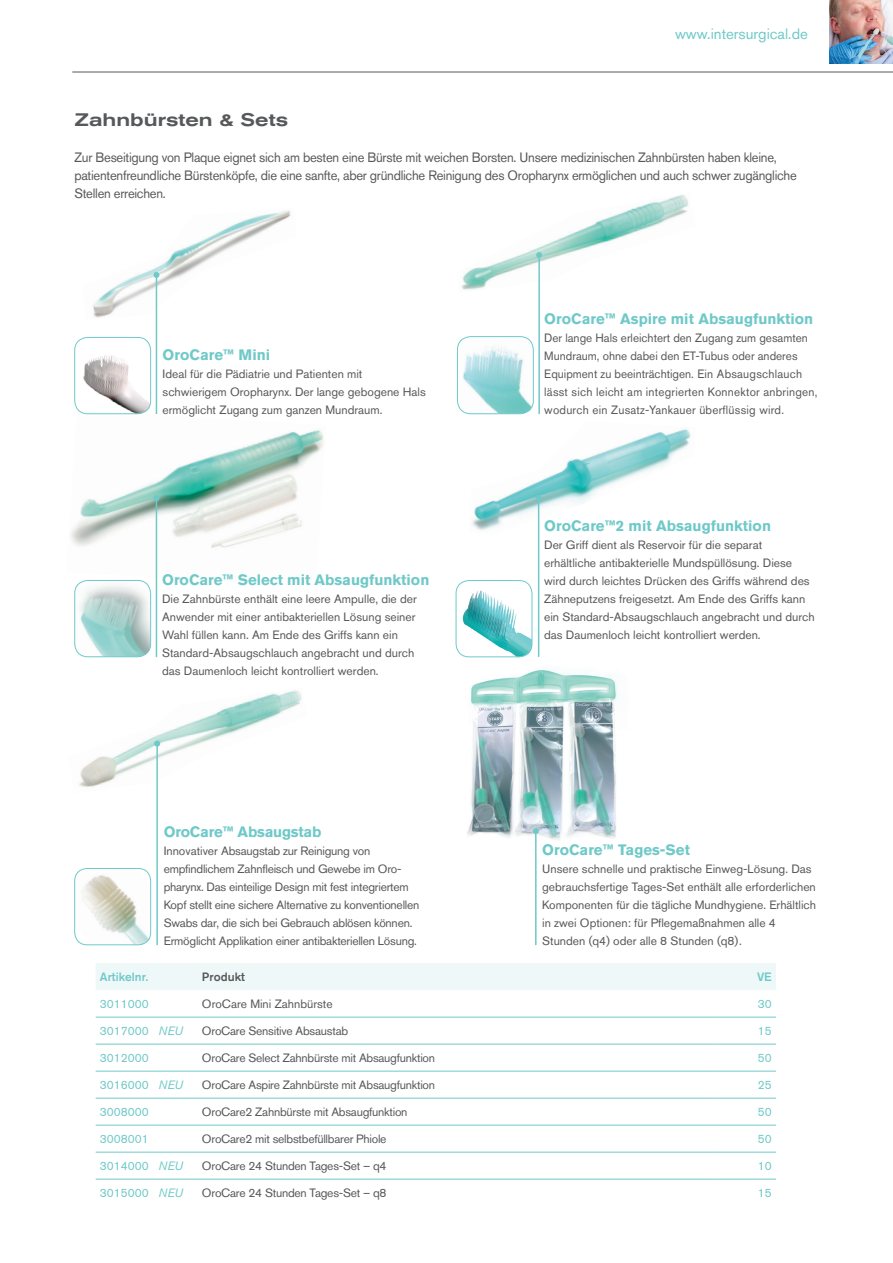
<style>
.page{position:relative;width:893px;height:1263px;background:#fff}
.page>*{position:absolute;margin:0;border:0;box-sizing:border-box;transform-origin:0 0}
.t1{font:500 expanded 18px "Akzidenz Grotesk BQ";color:#57585a}
.t2{font:700 15px "Akzidenz Grotesk BQ";color:#6fc9c8}
.t3{font:15px "Akzidenz Grotesk BQ";color:#6fc9c8}
.t4{font:13.5px/18px "Akzidenz Grotesk BQ";letter-spacing:-.02em;color:#57585a;scale:.96 1}
.t5{font:12px/18px "Akzidenz Grotesk BQ";color:#57585a}
.t6{font:12px/18px "Akzidenz Grotesk BQ";letter-spacing:-.02em;color:#57585a}
.t7{font:12px "Akzidenz Grotesk BQ";color:#6fc9c8}
.t8{font:500 12px "Akzidenz Grotesk BQ";color:#6fc9c8}
.t9{font:500 12px "Akzidenz Grotesk BQ";color:#57585a}
.s1{font-style:italic}
</style>
<div class="page">
<hr style="left:72px;top:72px;width:821px;height:1px;background:#57585a">
<img style="left:829px;top:0;width:64px;height:63px">
<img style="left:467px;top:670px;width:151px;height:170px">
<img style="left:93px;top:210px;width:198px;height:110px">
<img style="left:71px;top:411px;width:253px;height:175px">
<img style="left:461px;top:195px;width:227px;height:95px">
<img style="left:472px;top:429px;width:219px;height:105px">
<img style="left:457px;top:337px;width:76px;height:77px">
<div style="left:457px;top:336px;width:77px;height:78px;border:1px solid #6fc9c8;border-radius:13px"></div>
<hr style="left:538px;top:255px;width:2px;height:159px;background:#6fc9c8">
<svg style="left:536px;top:252px;width:6px;height:6px"></svg>
<img style="left:75px;top:580px;width:76px;height:77px">
<div style="left:74px;top:580px;width:77px;height:77px;border:1px solid #6fc9c8;border-radius:13px"></div>
<hr style="left:156px;top:498px;width:1px;height:159px;background:#6fc9c8">
<svg style="left:153px;top:495px;width:6px;height:6px"></svg>
<img style="left:456px;top:590px;width:76px;height:67px">
<div style="left:456px;top:580px;width:76px;height:77px;border:1px solid #6fc9c8;border-radius:13px"></div>
<hr style="left:538px;top:498px;width:1px;height:159px;background:#6fc9c8">
<svg style="left:536px;top:495px;width:6px;height:6px"></svg>
<img style="left:75px;top:337px;width:76px;height:77px">
<div style="left:74px;top:337px;width:77px;height:77px;border:1px solid #6fc9c8;border-radius:13px"></div>
<hr style="left:156px;top:275px;width:1px;height:139px;background:#6fc9c8">
<svg style="left:153px;top:272px;width:6px;height:6px"></svg>
<div style="left:96px;top:963px;width:680px;height:27px;background:#eff8f8"></div>
<hr style="left:96px;top:1017px;width:106px;height:1px;background:#6fc9c8">
<hr style="left:202px;top:1017px;width:517px;height:1px;background:#6fc9c8">
<hr style="left:719px;top:1017px;width:57px;height:1px;background:#6fc9c8">
<hr style="left:96px;top:1044px;width:106px;height:1px;background:#6fc9c8">
<hr style="left:202px;top:1044px;width:517px;height:1px;background:#6fc9c8">
<hr style="left:719px;top:1044px;width:57px;height:1px;background:#6fc9c8">
<hr style="left:96px;top:1071px;width:106px;height:1px;background:#6fc9c8">
<hr style="left:202px;top:1071px;width:517px;height:1px;background:#6fc9c8">
<hr style="left:719px;top:1071px;width:57px;height:1px;background:#6fc9c8">
<hr style="left:96px;top:1098px;width:106px;height:1px;background:#6fc9c8">
<hr style="left:202px;top:1098px;width:517px;height:1px;background:#6fc9c8">
<hr style="left:719px;top:1098px;width:57px;height:1px;background:#6fc9c8">
<hr style="left:96px;top:1125px;width:106px;height:1px;background:#6fc9c8">
<hr style="left:202px;top:1125px;width:517px;height:1px;background:#6fc9c8">
<hr style="left:719px;top:1125px;width:57px;height:1px;background:#6fc9c8">
<hr style="left:96px;top:1152px;width:106px;height:1px;background:#6fc9c8">
<hr style="left:202px;top:1152px;width:517px;height:1px;background:#6fc9c8">
<hr style="left:719px;top:1152px;width:57px;height:1px;background:#6fc9c8">
<hr style="left:96px;top:1179px;width:106px;height:1px;background:#6fc9c8">
<hr style="left:202px;top:1179px;width:517px;height:1px;background:#6fc9c8">
<hr style="left:719px;top:1179px;width:57px;height:1px;background:#6fc9c8">
<img style="left:79px;top:690px;width:223px;height:97px">
<img style="left:76px;top:868px;width:75px;height:77px">
<div style="left:74px;top:868px;width:77px;height:77px;border:1px solid #6fc9c8;border-radius:12px"></div>
<hr style="left:156px;top:744px;width:2px;height:201px;background:#6fc9c8">
<svg style="left:154px;top:741px;width:6px;height:6px"></svg>
<hr style="left:535px;top:831px;width:2px;height:114px;background:#6fc9c8">
<svg style="left:533px;top:828px;width:6px;height:6px"></svg>
<p class="t3" style="left:675px;top:25px;width:134px">www.intersurgical.de</p>
<h1 class="t1" style="left:74px;top:109px;width:215px">Zahnbürsten &amp; Sets</h1>
<p class="t4" style="left:74px;top:148px;width:754px">Zur Beseitigung von Plaque eignet sich am besten eine Bürste mit weichen Borsten. Unsere medizinischen Zahnbürsten haben kleine, patientenfreundliche Bürstenköpfe, die eine sanfte, aber gründliche Reinigung des Oropharynx ermöglichen und auch schwer zugängliche<br>Stellen erreichen.</p>
<p class="t2" style="left:163px;top:346px;width:109px">OroCare™ Mini</p>
<p class="t5" style="left:163px;top:365px;width:265px">Ideal für die Pädiatrie und Patienten mit schwierigem Oropharynx. Der lange gebogene Hals ermöglicht Zugang zum ganzen Mundraum.</p>
<p class="t2" style="left:162px;top:571px;width:269px">OroCare™ Select mit Absaugfunktion</p>
<p class="t5" style="left:162px;top:590px;width:256px">Die Zahnbürste enthält eine leere Ampulle, die der Anwender mit einer antibakteriellen Lösung seiner Wahl füllen kann. Am Ende des Griffs kann ein Standard-Absaugschlauch angebracht und durch das Daumenloch leicht kontrolliert werden.</p>
<p class="t2" style="left:544px;top:310px;width:271px">OroCare™ Aspire mit Absaugfunktion</p>
<p class="t5" style="left:544px;top:329px;width:275px">Der lange Hals erleichtert den Zugang zum gesamten Mundraum, ohne dabei den ET-Tubus oder anderes Equipment zu beeinträchtigen. Ein Absaugschlauch lässt sich leicht am integrierten Konnektor anbringen, wodurch ein Zusatz-Yankauer überflüssig wird.</p>
<p class="t2" style="left:544px;top:517px;width:228px">OroCare™2 mit Absaugfunktion</p>
<p class="t5" style="left:544px;top:536px;width:272px">Der Griff dient als Reservoir für die separat erhältliche antibakterielle Mundspüllösung. Diese wird durch leichtes Drücken des Griffs während des Zähneputzens freigesetzt. Am Ende des Griffs kann ein Standard-Absaugschlauch angebracht und durch das Daumenloch leicht kontrolliert werden.</p>
<p class="t2" style="left:164px;top:823px;width:159px">OroCare™ Absaugstab</p>
<p class="t6" style="left:164px;top:842px;width:257px">Innovativer Absaugstab zur Reinigung von empfindlichem Zahnfleisch und Gewebe im Oro&shy;pharynx. Das einteilige Design mit fest integriertem Kopf stellt eine sichere Alternative zu konventionellen Swabs dar, die sich bei Gebrauch ablösen können.<br>Ermöglicht Applikation einer antibakteriellen Lösung.</p>
<p class="t2" style="left:542px;top:841px;width:149px">OroCare™ Tages-Set</p>
<p class="t5" style="left:542px;top:860px;width:275px">Unsere schnelle und praktische Einweg-Lösung. Das gebrauchsfertige Tages-Set enthält alle erforderlichen Komponenten für die tägliche Mundhygiene. Erhältlich in zwei Optionen: für Pflegemaßnahmen alle 4<br>Stunden (q4) oder alle 8 Stunden (q8).</p>
<p class="t8" style="left:100px;top:969px;width:50px">Artikelnr.</p>
<p class="t9" style="left:202px;top:969px;width:44px">Produkt</p>
<p class="t8" style="left:757px;top:969px;width:16px">VE</p>
<p class="t7" style="left:100px;top:997px;width:50px">3011000</p>
<p class="t5" style="left:202px;top:995px;width:132px">OroCare Mini Zahnbürste</p>
<p class="t7" style="left:758px;top:997px;width:15px">30</p>
<p class="t7" style="left:100px;top:1024px;width:85px">3017000 <span class="s1">NEU</span></p>
<p class="t6" style="left:202px;top:1022px;width:148px">OroCare Sensitive Absaustab</p>
<p class="t7" style="left:758px;top:1024px;width:15px">15</p>
<p class="t7" style="left:100px;top:1051px;width:50px">3012000</p>
<p class="t6" style="left:202px;top:1049px;width:235px">OroCare Select Zahnbürste mit Absaugfunktion</p>
<p class="t7" style="left:758px;top:1051px;width:15px">50</p>
<p class="t7" style="left:100px;top:1078px;width:85px">3016000 <span class="s1">NEU</span></p>
<p class="t6" style="left:202px;top:1076px;width:235px">OroCare Aspire Zahnbürste mit Absaugfunktion</p>
<p class="t7" style="left:758px;top:1078px;width:15px">25</p>
<p class="t7" style="left:100px;top:1105px;width:50px">3008000</p>
<p class="t6" style="left:202px;top:1103px;width:207px">OroCare2 Zahnbürste mit Absaugfunktion</p>
<p class="t7" style="left:758px;top:1105px;width:15px">50</p>
<p class="t7" style="left:100px;top:1132px;width:50px">3008001</p>
<p class="t6" style="left:202px;top:1130px;width:186px">OroCare2 mit selbstbefüllbarer Phiole</p>
<p class="t7" style="left:758px;top:1132px;width:15px">50</p>
<p class="t7" style="left:100px;top:1159px;width:85px">3014000 <span class="s1">NEU</span></p>
<p class="t6" style="left:202px;top:1157px;width:186px">OroCare 24 Stunden Tages-Set – q4</p>
<p class="t7" style="left:758px;top:1159px;width:15px">10</p>
<p class="t7" style="left:100px;top:1186px;width:85px">3015000 <span class="s1">NEU</span></p>
<p class="t6" style="left:202px;top:1184px;width:186px">OroCare 24 Stunden Tages-Set – q8</p>
<p class="t7" style="left:758px;top:1186px;width:15px">15</p>
</div>
